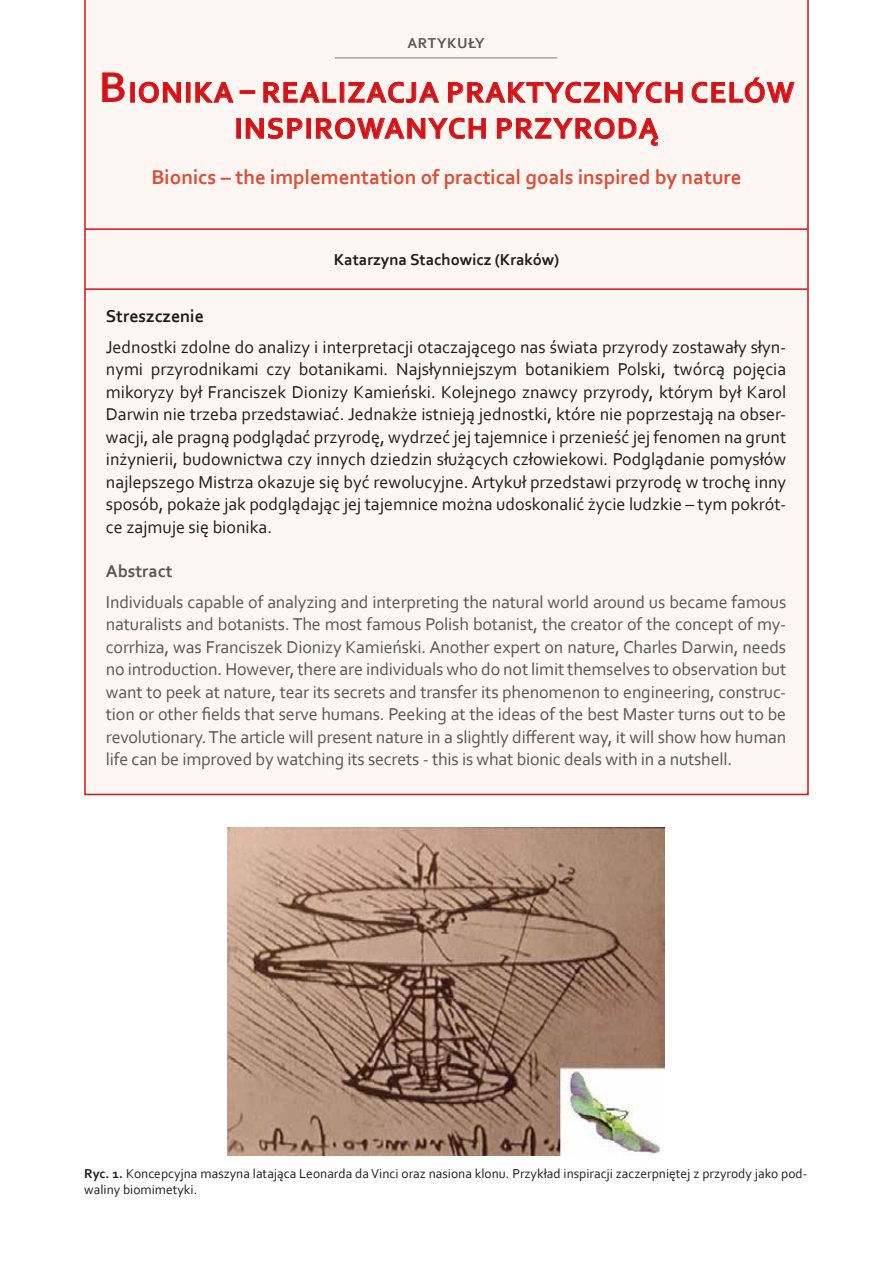
<style>
.page{position:relative;width:893px;height:1263px;background:#fff}
.page>*{position:absolute;margin:0;border:0;box-sizing:border-box;transform-origin:0 0}
.t1{font:700 30px/36px "Corbel";letter-spacing:.04em;color:#d51317;text-align:center}
.t2{font:700 21px "Corbel";color:#dd4f37}
.t3{font:18px/22.5px "Corbel";color:#1d1d1b;text-align:justify}
.t4{font:18px/22.5px "Corbel";letter-spacing:-.01em;color:#575756;text-align:justify}
.t5{font:700 18px "Corbel";color:#1d1d1b}
.t6{font:700 18px "Corbel";color:#575756}
.t7{font:700 16.5px "Corbel";color:#1d1d1b}
.t8{font:700 15px "Corbel";letter-spacing:.04em;color:#575756}
.t9{font:13.5px/16.2px "Corbel";color:#1d1d1b}
.s1{font-size:45px}
.s2{font-weight:700}
</style>
<div class="page">
<div style="left:84px;top:0;width:725px;height:795px;background:#fdf6f2"></div>
<svg style="left:102px;top:72px;width:24px;height:31px"></svg>
<div style="left:130px;top:82px;width:5px;height:21px;border:1px solid #d51317"></div>
<svg style="left:139px;top:82px;width:42px;height:21px"></svg>
<div style="left:186px;top:82px;width:4px;height:21px;border:1px solid #d51317"></div>
<svg style="left:195px;top:82px;width:39px;height:21px"></svg>
<div style="left:240px;top:90px;width:15px;height:4px;border:1px solid #d51317"></div>
<svg style="left:263px;top:82px;width:74px;height:21px"></svg>
<div style="left:340px;top:82px;width:4px;height:21px;border:1px solid #d51317"></div>
<svg style="left:348px;top:81px;width:92px;height:22px"></svg>
<svg style="left:448px;top:81px;width:235px;height:22px"></svg>
<svg style="left:691px;top:77px;width:104px;height:26px"></svg>
<div style="left:236px;top:118px;width:5px;height:21px;border:1px solid #d51317"></div>
<svg style="left:246px;top:117px;width:57px;height:22px"></svg>
<div style="left:307px;top:118px;width:4px;height:21px;border:1px solid #d51317"></div>
<svg style="left:316px;top:117px;width:170px;height:22px"></svg>
<svg style="left:497px;top:118px;width:162px;height:28px"></svg>
<hr style="left:85px;top:288px;width:722px;height:2px;background:#d51317">
<hr style="left:85px;top:228px;width:722px;height:2px;background:#d51317">
<hr style="left:335px;top:57px;width:222px;height:1px;background:#878787">
<img style="left:227px;top:827px;width:437px;height:328px">
<p class="t8" style="left:408px;top:33px;width:79px">artykuły</p>
<h1 class="t1" style="left:99px;top:74px;width:697px"><span class="s1">B</span> ionika – realizacja praktycznych celów inspirowanych przyrodą</h1>
<p class="t2" style="left:151px;top:164px;width:592px">Bionics – the implementation of practical goals inspired by nature</p>
<p class="t7" style="left:334px;top:250px;width:227px">Katarzyna Stachowicz (Kraków)</p>
<p class="t5" style="left:106px;top:305px;width:100px">Streszczenie</p>
<p class="t3" style="left:106px;top:335px;width:682px">Jednostki zdolne do analizy i interpretacji otaczającego nas świata przyrody zostawały słyn&shy;nymi przyrodnikami czy botanikami. Najsłynniejszym botanikiem Polski, twórcą pojęcia mikoryzy był Franciszek Dionizy Kamieński. Kolejnego znawcy przyrody, którym był Karol Darwin nie trzeba przedstawiać. Jednakże istnieją jednostki, które nie poprzestają na obser&shy;wacji, ale pragną podglądać przyrodę, wydrzeć jej tajemnice i przenieść jej fenomen na grunt inżynierii, budownictwa czy innych dziedzin służących człowiekowi. Podglądanie pomysłów najlepszego Mistrza okazuje się być rewolucyjne. Artykuł przedstawi przyrodę w trochę inny sposób, pokaże jak podglądając jej tajemnice można udoskonalić życie ludzkie – tym pokrót&shy;ce zajmuje się bionika.</p>
<p class="t6" style="left:106px;top:559px;width:68px">Abstract</p>
<p class="t4" style="left:106px;top:590px;width:682px">Individuals capable of analyzing and interpreting the natural world around us became famous naturalists and botanists. The most famous Polish botanist, the creator of the concept of my&shy;corrhiza, was Franciszek Dionizy Kamieński. Another expert on nature, Charles Darwin, needs no introduction. However, there are individuals who do not limit themselves to observation but want to peek at nature, tear its secrets and transfer its phenomenon to engineering, construc&shy;tion or other fields that serve humans. Peeking at the ideas of the best Master turns out to be revolutionary. The article will present nature in a slightly different way, it will show how human life can be improved by watching its secrets - this is what bionic deals with in a nutshell.</p>
<p class="t9" style="left:84px;top:1165px;width:724px"><span class="s2">Ryc. 1.</span> Koncepcyjna maszyna latająca Leonarda da Vinci oraz nasiona klonu. Przykład inspiracji zaczerpniętej z przyrody jako pod&shy;waliny biomimetyki.</p>
</div>
